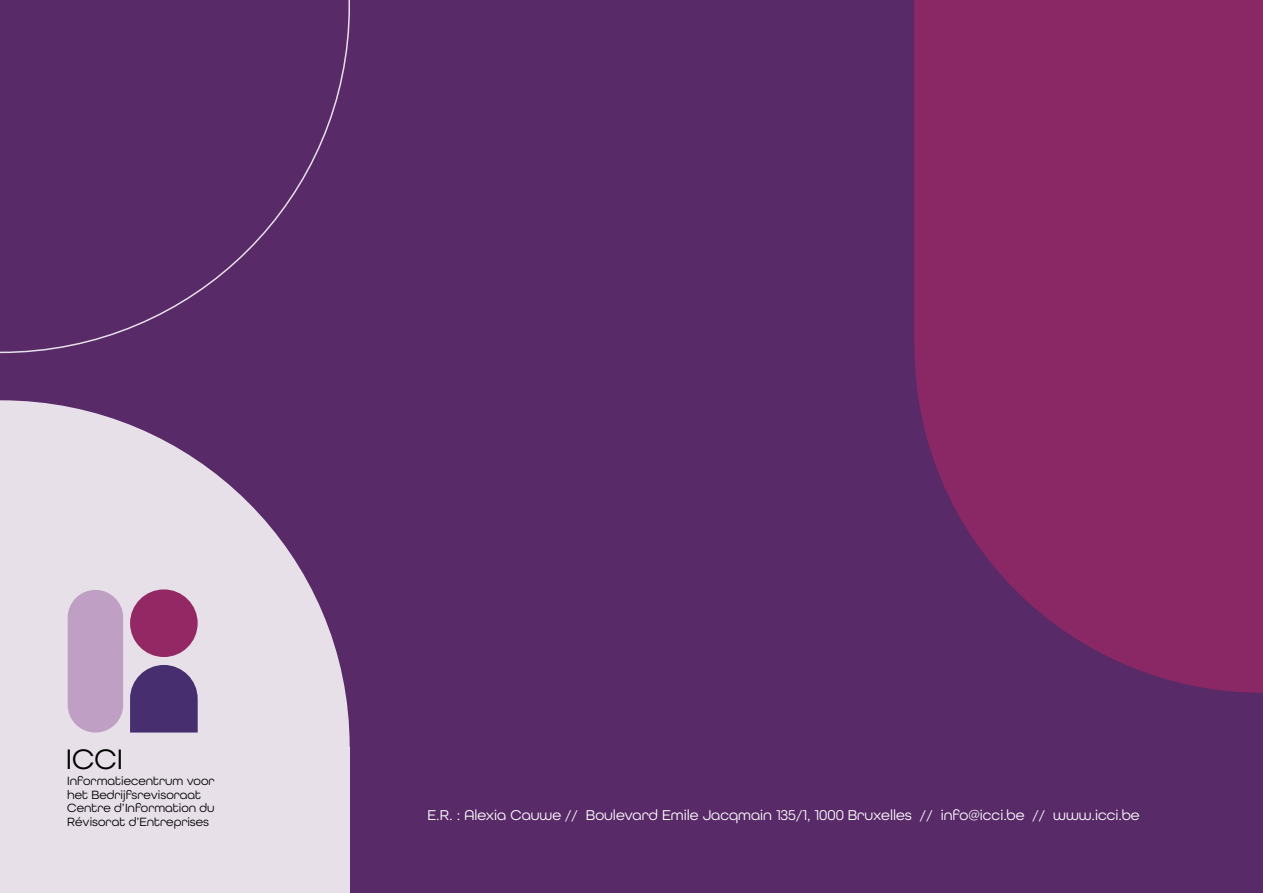
<style>
.page{position:relative;width:1263px;height:893px;background:#592a68}
.page>*{position:absolute;margin:0;border:0;box-sizing:border-box;transform-origin:0 0}
.t1{font:29.85px "All Round Gothic";color:#000}
.t2{font:15px "All Round Gothic";color:#fff}
.t3{font:12.6px/13.5px "All Round Gothic";color:#000}
</style>
<div class="page">
<svg style="left:0;top:400px;width:350px;height:493px;fill:#e7e0e9"></svg>
<svg style="left:0;top:0;width:350px;height:354px"></svg>
<div style="left:68px;top:590px;width:55px;height:142px;background:#bf9fc3;border-radius:28px"></div>
<div style="left:130px;top:589px;width:68px;height:68px;background:#932865;border-radius:50%"></div>
<svg style="left:130px;top:665px;width:68px;height:67px;background:#59427c"></svg>
<svg style="left:914px;top:0;width:349px;height:693px;background:#842765"></svg>
<h1 class="t1" style="left:66px;top:742px;width:59px">ICCI</h1>
<p class="t3" style="left:67px;top:774px;width:149px">Informatiecentrum voor het Bedrijfsrevisoraat<br>Centre d’Information du<br>Révisorat d’Entreprises</p>
<p class="t2" style="left:427px;top:806px;width:714px">E.R. : Alexia Cauwe // Boulevard Emile Jacqmain 135/1, 1000 Bruxelles // info@icci.be // www.icci.be</p>
</div>
